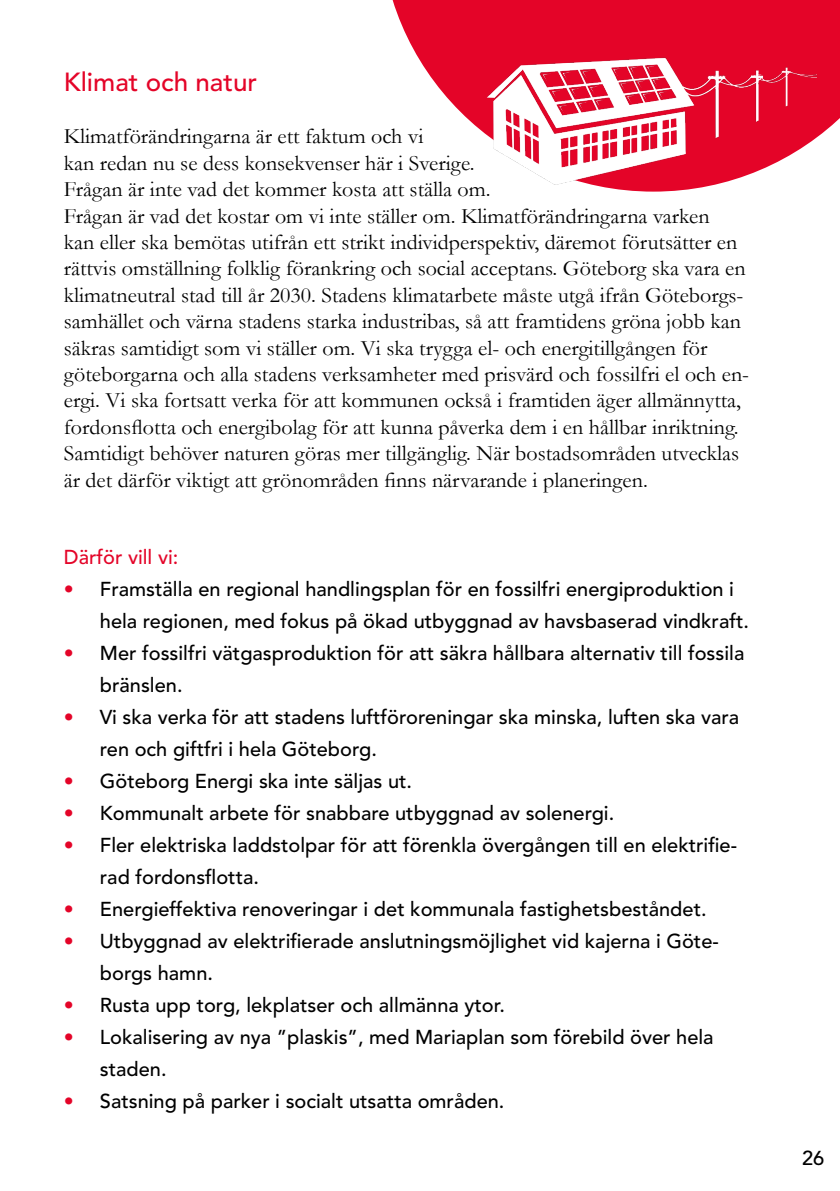
<style>
.page{position:relative;width:840px;height:1191px;background:#fff}
.page>*{position:absolute;margin:0;border:0;box-sizing:border-box;transform-origin:0 0}
.t1{font:500 26px "Avenir LT Pro";color:#e40428}
.t2{font:22px/26.4px "Garamond";color:#000}
.t3{font:500 20px/32px "Avenir LT Pro";color:#000}
.t4{font:500 20px "Avenir LT Pro";color:#e40428}
.s1{color:#e40428}
</style>
<div class="page">
<svg style="left:392px;top:0;width:447px;height:139px;fill:#e40428"></svg>
<img style="left:455px;top:0;width:360px;height:192px">
<p class="t1" style="left:64px;top:66px;width:195px">Klimat och natur</p>
<p class="t2" style="left:64px;top:123px;width:686px">Klimatförändringarna är ett faktum och vi<br>kan redan nu se dess konsekvenser här i Sverige.<br>Frågan är inte vad det kommer kosta att ställa om.<br>Frågan är vad det kostar om vi inte ställer om. Klimatförändringarna varken<br>kan eller ska bemötas utifrån ett strikt individperspektiv, däremot förutsätter en rättvis omställning folklig förankring och social acceptans. Göteborg ska vara en klimatneutral stad till år 2030. Stadens klimatarbete måste utgå ifrån Göteborgs&shy;samhället och värna stadens starka industribas, så att framtidens gröna jobb kan säkras samtidigt som vi ställer om. Vi ska trygga el- och energitillgången för göteborgarna och alla stadens verksamheter med prisvärd och fossilfri el och en&shy;ergi. Vi ska fortsatt verka för att kommunen också i framtiden äger allmännytta, fordonsflotta och energibolag för att kunna påverka dem i en hållbar inriktning.<br>Samtidigt behöver naturen göras mer tillgänglig. När bostadsområden utvecklas är det därför viktigt att grönområden finns närvarande i planeringen.</p>
<p class="t4" style="left:64px;top:545px;width:116px">Därför vill vi:</p>
<p class="t3" style="left:100px;top:573px;width:650px;text-indent:-36px"><span class="s1">•</span> Framställa en regional handlingsplan för en fossilfri energiproduktion i hela regionen, med fokus på ökad utbyggnad av havsbaserad vindkraft.</p>
<p class="t3" style="left:100px;top:637px;width:645px;text-indent:-36px"><span class="s1">•</span> Mer fossilfri vätgasproduktion för att säkra hållbara alternativ till fossila bränslen.</p>
<p class="t3" style="left:100px;top:701px;width:640px;text-indent:-36px"><span class="s1">•</span> Vi ska verka för att stadens luftföroreningar ska minska, luften ska vara ren och giftfri i hela Göteborg.</p>
<p class="t3" style="left:64px;top:765px;width:349px"><span class="s1">•</span> Göteborg Energi ska inte säljas ut.</p>
<p class="t3" style="left:64px;top:797px;width:551px"><span class="s1">•</span> Kommunalt arbete för snabbare utbyggnad av solenergi.</p>
<p class="t3" style="left:100px;top:829px;width:638px;text-indent:-36px"><span class="s1">•</span> Fler elektriska laddstolpar för att förenkla övergången till en elektrifie&shy;rad fordonsflotta.</p>
<p class="t3" style="left:64px;top:893px;width:644px"><span class="s1">•</span> Energieffektiva renoveringar i det kommunala fastighetsbeståndet.</p>
<p class="t3" style="left:100px;top:925px;width:620px;text-indent:-36px"><span class="s1">•</span> Utbyggnad av elektrifierade anslutningsmöjlighet vid kajerna i Göte&shy;borgs hamn.</p>
<p class="t3" style="left:64px;top:989px;width:442px"><span class="s1">•</span> Rusta upp torg, lekplatser och allmänna ytor.</p>
<p class="t3" style="left:100px;top:1021px;width:615px;text-indent:-36px"><span class="s1">•</span> Lokalisering av nya ”plaskis”, med Mariaplan som förebild över hela staden.</p>
<p class="t3" style="left:64px;top:1085px;width:442px"><span class="s1">•</span> Satsning på parker i socialt utsatta områden.</p>
<p class="t3" style="left:801px;top:1142px;width:24px">26</p>
</div>
